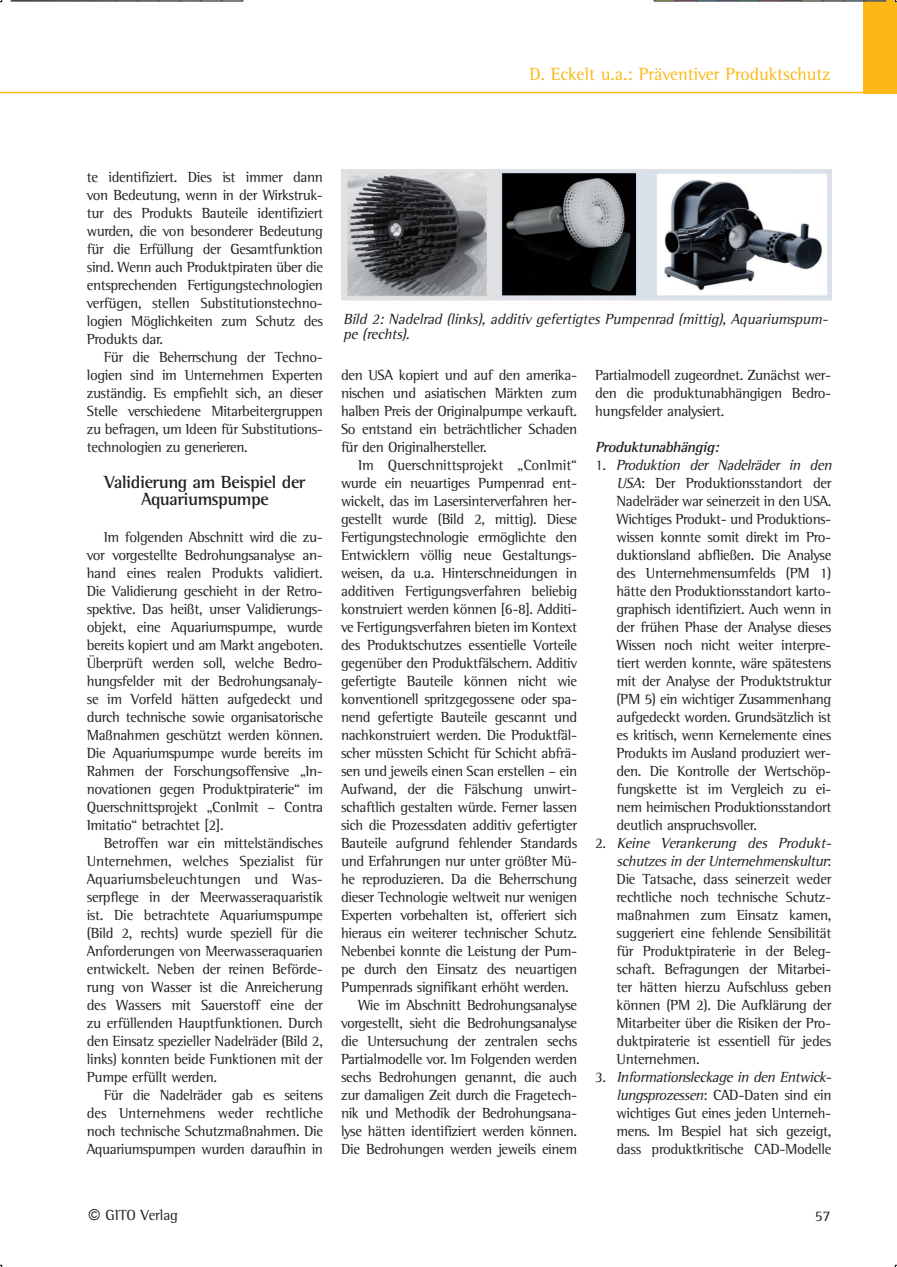
<style>
.page{position:relative;width:897px;height:1267px;background:#fff}
.page>*{position:absolute;margin:0;border:0;box-sizing:border-box;transform-origin:0 0}
.Subhead{font:700 18px/17.2px "Rotis Semi Serif";letter-spacing:-.025em;color:#231f20;text-align:center}
.t1{font:18px "Rotis Semi Serif";color:#fcb814}
.Aufzählung-zahl{font:15px/18px "Rotis Semi Serif";letter-spacing:-.025em;color:#231f20;text-align:justify}
.bildtitel-oben{font:italic 15px/15px "Rotis Semi Serif";color:#231f20}
.subsubhead{font:italic 700 15px "Rotis Semi Serif";color:#231f20}
.s1{font-style:italic}
.s2{font-family:"Arial"}
</style>
<div class="page">
<div style="left:863px;top:0;width:33px;height:93px;background:#fcb814"></div>
<hr style="left:0;top:92px;width:895px;height:1px;background:#fcb814">
<img style="left:341px;top:170px;width:490px;height:130px">
<svg style="left:11px;top:0;width:232px;height:2px"></svg>
<svg style="left:653px;top:0;width:233px;height:2px"></svg>
<p class="t1" style="left:529px;top:63px;width:303px">D. Eckelt u.a.: Präventiver Produktschutz</p>
<p class="Aufzählung-zahl" style="left:87px;top:168px;width:238px">te identifiziert. Dies ist immer dann von Bedeutung, wenn in der Wirkstruk&shy;tur des Produkts Bauteile identifiziert wurden, die von besonderer Bedeutung für die Erfüllung der Gesamtfunktion sind. Wenn auch Produktpiraten über die entsprechenden Fertigungstechnologien verfügen, stellen Substitutionstechno&shy;logien Möglichkeiten zum Schutz des Produkts dar.</p>
<p class="Aufzählung-zahl" style="left:87px;top:348px;width:238px;text-indent:17px">Für die Beherrschung der Techno&shy;logien sind im Unternehmen Experten zuständig. Es empfiehlt sich, an dieser Stelle verschiedene Mitarbeitergruppen zu befragen, um Ideen für Substitutions&shy;technologien zu generieren.</p>
<p class="Subhead" style="left:104px;top:473px;width:203px">Validierung am Beispiel der<br>Aquariumspumpe</p>
<p class="Aufzählung-zahl" style="left:87px;top:528px;width:238px;text-indent:17px">Im folgenden Abschnitt wird die zu&shy;vor vorgestellte Bedrohungsanalyse an&shy;hand eines realen Produkts validiert.<br>Die Validierung geschieht in der Retro&shy;spektive. Das heißt, unser Validierungs&shy;objekt, eine Aquariumspumpe, wurde bereits kopiert und am Markt angeboten.<br>Überprüft werden soll, welche Bedro&shy;hungsfelder mit der Bedrohungsanaly&shy;se im Vorfeld hätten aufgedeckt und durch technische sowie organisatorische Maßnahmen geschützt werden können.<br>Die Aquariumspumpe wurde bereits im Rahmen der Forschungsoffensive „In&shy;novationen gegen Produktpiraterie“ im Querschnittsprojekt „ConImit – Contra Imitatio“ betrachtet [2].</p>
<p class="Aufzählung-zahl" style="left:87px;top:834px;width:238px;text-indent:17px">Betroffen war ein mittelständisches Unternehmen, welches Spezialist für Aquariumsbeleuchtungen und Was&shy;serpflege in der Meerwasseraquaristik ist. Die betrachtete Aquariumspumpe (Bild 2, rechts) wurde speziell für die Anforderungen von Meerwasseraquarien entwickelt. Neben der reinen Beförde&shy;rung von Wasser ist die Anreicherung des Wassers mit Sauerstoff eine der zu erfüllenden Hauptfunktionen. Durch den Einsatz spezieller Nadelräder (Bild 2, links) konnten beide Funktionen mit der Pumpe erfüllt werden.</p>
<p class="Aufzählung-zahl" style="left:87px;top:1086px;width:238px;text-indent:17px">Für die Nadelräder gab es seitens des Unternehmens weder rechtliche noch technische Schutzmaßnahmen. Die Aquariumspumpen wurden daraufhin in</p>
<p class="bildtitel-oben" style="left:343px;top:311px;width:490px">Bild 2: Nadelrad (links), additiv gefertigtes Pumpenrad (mittig), Aquariumspum&shy;pe (rechts).</p>
<p class="Aufzählung-zahl" style="left:341px;top:366px;width:238px">den USA kopiert und auf den amerika&shy;nischen und asiatischen Märkten zum halben Preis der Originalpumpe verkauft.<br>So entstand ein beträchtlicher Schaden für den Originalhersteller.</p>
<p class="Aufzählung-zahl" style="left:341px;top:456px;width:238px;text-indent:17px">Im Querschnittsprojekt „ConImit“ wurde ein neuartiges Pumpenrad ent&shy;wickelt, das im Lasersinterverfahren her&shy;gestellt wurde (Bild 2, mittig). Diese Fertigungstechnologie ermöglichte den Entwicklern völlig neue Gestaltungs&shy;weisen, da u.a. Hinterschneidungen in additiven Fertigungsverfahren beliebig konstruiert werden können [6-8]. Additi&shy;ve Fertigungsverfahren bieten im Kontext des Produktschutzes essentielle Vorteile gegenüber den Produktfälschern. Additiv gefertigte Bauteile können nicht wie konventionell spritzgegossene oder spa&shy;nend gefertigte Bauteile gescannt und nachkonstruiert werden. Die Produktfäl&shy;scher müssten Schicht für Schicht abfrä&shy;sen und jeweils einen Scan erstellen – ein Aufwand, der die Fälschung unwirt&shy;schaftlich gestalten würde. Ferner lassen sich die Prozessdaten additiv gefertigter Bauteile aufgrund fehlender Standards und Erfahrungen nur unter größter Mü&shy;he reproduzieren. Da die Beherrschung dieser Technologie weltweit nur wenigen Experten vorbehalten ist, offeriert sich hieraus ein weiterer technischer Schutz.<br>Nebenbei konnte die Leistung der Pum&shy;pe durch den Einsatz des neuartigen Pumpenrads signifikant erhöht werden.</p>
<p class="Aufzählung-zahl" style="left:341px;top:996px;width:238px;text-indent:17px">Wie im Abschnitt Bedrohungsanalyse vorgestellt, sieht die Bedrohungsanalyse die Untersuchung der zentralen sechs Partialmodelle vor. Im Folgenden werden sechs Bedrohungen genannt, die auch zur damaligen Zeit durch die Fragetech&shy;nik und Methodik der Bedrohungsana&shy;lyse hätten identifiziert werden können.<br>Die Bedrohungen werden jeweils einem</p>
<p class="Aufzählung-zahl" style="left:595px;top:366px;width:238px">Partialmodell zugeordnet. Zunächst wer&shy;den die produktunabhängigen Bedro&shy;hungsfelder analysiert.</p>
<p class="subsubhead" style="left:595px;top:438px;width:129px">Produktunabhängig:</p>
<p class="Aufzählung-zahl" style="left:616px;top:456px;width:220px;text-align:left;text-indent:-21px">1 . <span class="s1">Produktion der Nadelräder in den USA</span>: Der Produktionsstandort der Nadelräder war seinerzeit in den USA.<br>Wichtiges Produkt- und Produktions&shy;wissen konnte somit direkt im Pro&shy;duktionsland abfließen. Die Analyse des Unternehmensumfelds (PM 1) hätte den Produktionsstandort karto&shy;graphisch identifiziert. Auch wenn in der frühen Phase der Analyse dieses Wissen noch nicht weiter interpre&shy;tiert werden konnte, wäre spätestens mit der Analyse der Produktstruktur (PM 5) ein wichtiger Zusammenhang aufgedeckt worden. Grundsätzlich ist es kritisch, wenn Kernelemente eines Produkts im Ausland produziert wer&shy;den. Die Kontrolle der Wertschöp&shy;fungskette ist im Vergleich zu ei&shy;nem heimischen Produktionsstandort deutlich anspruchsvoller.</p>
<p class="Aufzählung-zahl" style="left:616px;top:834px;width:220px;text-align:left;text-indent:-21px">2 . <span class="s1">Keine Verankerung des Produkt&shy;schutzesin derUnternehmenskultur</span>:<br>Die Tatsache, dass seinerzeit weder rechtliche noch technische Schutz&shy;maßnahmen zum Einsatz kamen, suggeriert eine fehlende Sensibilität für Produktpiraterie in der Beleg&shy;schaft. Befragungen der Mitarbei&shy;ter hätten hierzu Aufschluss geben können (PM 2). Die Aufklärung der Mitarbeiter über die Risiken der Pro&shy;duktpiraterie ist essentiell für jedes Unternehmen.</p>
<p class="Aufzählung-zahl" style="left:616px;top:1068px;width:220px;text-align:left;text-indent:-21px">3 . <span class="s1">Informationsleckagein den Entwick&shy;lungsprozessen</span>: CAD - D a t e n s i n d e i n wichtiges Gut eines jeden Unterneh&shy;mens. Im Bespiel hat sich gezeigt, dass produktkritische CAD-Modelle</p>
<p class="Aufzählung-zahl" style="left:89px;top:1205px;width:90px"><span class="s2">©</span> GITO Verlag</p>
<p class="Aufzählung-zahl" style="left:814px;top:1206px;width:17px">57</p>
</div>
